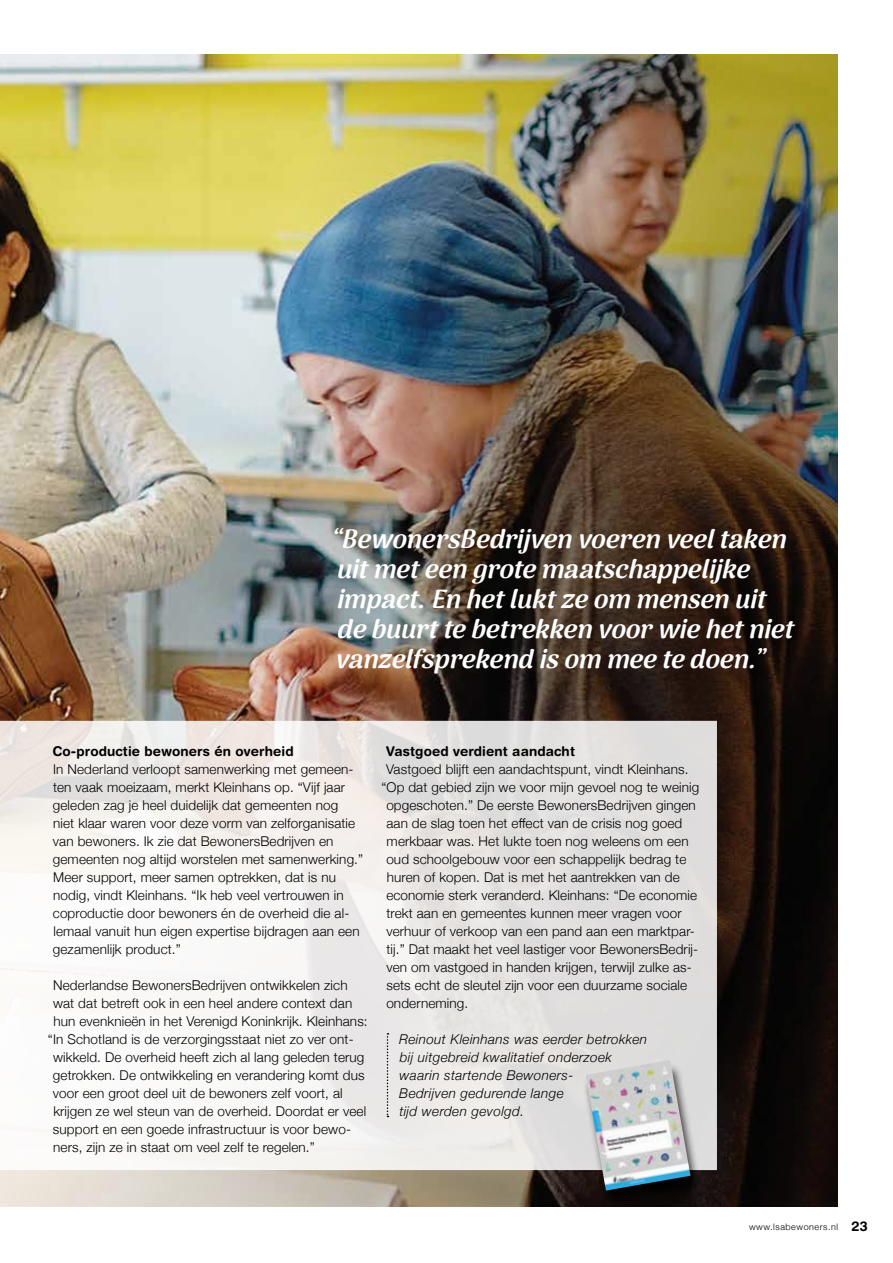
<style>
.page{position:relative;width:893px;height:1263px;background:#fff}
.page>*{position:absolute;margin:0;border:0;box-sizing:border-box;transform-origin:0 0}
.t1{font:italic 900 26.1px/30px "Arima Madurai";color:#fff}
.t2{font:300 13.5px/18px "Helvetica Neue";letter-spacing:.01em;color:#000}
.t3{font:italic 300 13.5px/18px "Helvetica Neue";letter-spacing:.03em;color:#000}
.t4{font:700 13.5px "Helvetica Rounded LT Std";letter-spacing:.01em;color:#000}
.t5{font:300 9px "Helvetica Neue";letter-spacing:.06em;color:#000}
</style>
<div class="page">
<img style="left:0;top:54px;width:838px;height:1152px">
<svg style="left:0;top:598px;width:718px;height:573px"></svg>
<div style="left:582px;top:1063px;width:120px;height:145px;background:#000;opacity:.75"></div>
<img style="left:585px;top:1060px;width:105px;height:130px">
<svg style="left:387px;top:1033px;width:1px;height:84px"></svg>
<h1 class="t1" style="left:331px;top:524px;width:473px">“BewonersBedrijvenvoerenveeltaken uitmeteengrotemaatschappelijke impact.Enhetluktzeom mensenuit debuurttebetrekkenvoorwiehetniet vanzelfsprekendisom meetedoen.”</h1>
<p class="t4" style="left:53px;top:743px;width:243px">Co-productie bewoners én overheid</p>
<p class="t2" style="left:53px;top:759px;width:312px">In Nederland verloopt samenwerking met gemeen&shy;ten vaak moeizaam, merkt Kleinhans op. “Vijf jaar geleden zag je heel duidelijk dat gemeenten nog<br>niet klaar waren voor deze vorm van zelforganisatie van bewoners. Ik zie dat BewonersBedrijven en gemeenten nog altijd worstelen met samenwerking.” Meer support, meer samen optrekken, dat is nu nodig, vindt Kleinhans. “Ik heb veel vertrouwen in coproductie door bewoners én de overheid die al&shy;lemaal vanuit hun eigen expertise bijdragen aan een gezamenlijk product.”</p>
<p class="t2" style="left:53px;top:975px;width:296px">Nederlandse BewonersBedrijven ontwikkelen zich</p>
<p class="t2" style="left:53px;top:993px;width:301px">wat dat betreft ook in een heel andere context dan</p>
<p class="t2" style="left:53px;top:1011px;width:316px">hun evenknieën in het Verenigd Koninkrijk. Kleinhans:</p>
<p class="t2" style="left:48px;top:1029px;width:307px">“In Schotland is de verzorgingsstaat niet zo ver ont-</p>
<p class="t2" style="left:53px;top:1047px;width:313px">wikkeld. De overheid heeft zich al lang geleden terug</p>
<p class="t2" style="left:53px;top:1065px;width:313px">getrokken. De ontwikkeling en verandering komt dus</p>
<p class="t2" style="left:53px;top:1083px;width:291px">voor een groot deel uit de bewoners zelf voort, al</p>
<p class="t2" style="left:53px;top:1101px;width:314px">krijgen ze wel steun van de overheid. Doordat er veel</p>
<p class="t2" style="left:53px;top:1119px;width:300px">support en een goede infrastructuur is voor bewo-</p>
<p class="t2" style="left:53px;top:1137px;width:263px">ners, zijn ze in staat om veel zelf te regelen.”</p>
<p class="t4" style="left:386px;top:743px;width:190px">Vastgoed verdient aandacht</p>
<p class="t2" style="left:386px;top:759px;width:304px">Vastgoed blijft een aandachtspunt, vindt Kleinhans.</p>
<p class="t2" style="left:381px;top:777px;width:319px">“Op dat gebied zijn we voor mijn gevoel nog te weinig</p>
<p class="t2" style="left:386px;top:795px;width:311px">opgeschoten.” De eerste BewonersBedrijven gingen</p>
<p class="t2" style="left:386px;top:813px;width:297px">aan de slag toen het effect van de crisis nog goed</p>
<p class="t2" style="left:387px;top:831px;width:304px">merkbaar was. Het lukte toen nog weleens om een</p>
<p class="t2" style="left:386px;top:849px;width:302px">oud schoolgebouw voor een schappelijk bedrag te</p>
<p class="t2" style="left:387px;top:867px;width:294px">huren of kopen. Dat is met het aantrekken van de</p>
<p class="t2" style="left:386px;top:885px;width:312px">economie sterk veranderd. Kleinhans: “De economie</p>
<p class="t2" style="left:386px;top:903px;width:297px">trekt aan en gemeentes kunnen meer vragen voor</p>
<p class="t2" style="left:386px;top:921px;width:310px">verhuur of verkoop van een pand aan een marktpar-</p>
<p class="t2" style="left:386px;top:939px;width:313px">tij.” Dat maakt het veel lastiger voor BewonersBedrij-</p>
<p class="t2" style="left:386px;top:957px;width:307px">ven om vastgoed in handen krijgen, terwijl zulke as-</p>
<p class="t2" style="left:386px;top:975px;width:302px">sets echt de sleutel zijn voor een duurzame sociale</p>
<p class="t2" style="left:386px;top:993px;width:83px">onderneming.</p>
<p class="t3" style="left:399px;top:1029px;width:249px">Reinout Kleinhans was eerder betrokken bij uitgebreid kwalitatief onderzoek waarin startende Bewoners-<br>Bedrijven gedurende lange<br>tijd werden gevolgd.</p>
<p class="t5" style="left:749px;top:1219px;width:91px">www.lsabewoners.nl</p>
<p class="t4" style="left:852px;top:1218px;width:18px">23</p>
</div>
